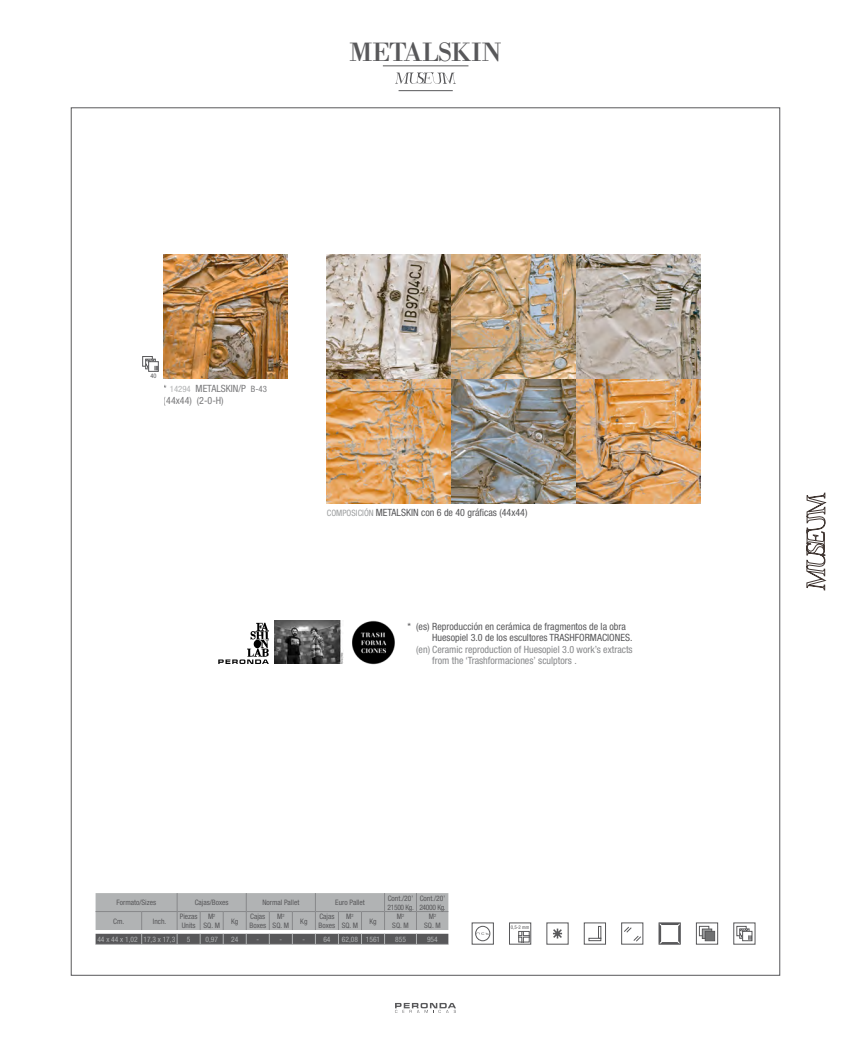
<style>
.page{position:relative;width:851px;height:1063px;background:#fff}
.page>*{position:absolute;margin:0;border:0;box-sizing:border-box;transform-origin:0 0}
.t1{font:27.5px "Bodoni XT";letter-spacing:-.025em;color:#58585a}
.t2{font:condensed 10px/12px "Helvetica Neue";color:#58585a}
.t3{font:condensed 10px/11.2px "Helvetica Neue";color:#87888a}
.t4{font:condensed 7.5px/9px "Helvetica Neue";color:#58585a;text-align:center}
.t5{font:condensed 7.5px "Helvetica Neue";color:#b1b3b4}
.t6{font:condensed 7.5px/9px "Helvetica Neue";letter-spacing:-.04em;color:#58585a}
.t7{font:condensed 6.25px "Helvetica Neue";color:#58585a}
.t8{font:condensed 5px "Helvetica Neue";color:#58585a}
.s1{font-size:8.75px;color:#9c9e9f}
.s2{font-size:8.75px}
</style>
<div class="page">
<div style="left:509px;top:923px;width:22px;height:22px;background:#fff;border:1px solid #58585a"></div>
<svg style="left:520px;top:933px;width:7px;height:7px"></svg>
<div style="left:518px;top:931px;width:11px;height:11px;border:1px solid #58585a"></div>
<div style="left:546px;top:923px;width:22px;height:22px;background:#fff;border:1px solid #58585a"></div>
<svg style="left:553px;top:928px;width:10px;height:11px"></svg>
<svg style="left:471px;top:923px;width:22px;height:22px"></svg>
<div style="left:475px;top:926px;width:15px;height:15px;border:1px solid #58585a;border-radius:50%"></div>
<div style="left:621px;top:923px;width:22px;height:22px;border:1px solid #58585a"></div>
<svg style="left:624px;top:926px;width:17px;height:16px"></svg>
<svg style="left:733px;top:923px;width:22px;height:22px"></svg>
<div style="left:736px;top:926px;width:10px;height:10px;border:1px solid #58585a"></div>
<div style="left:742px;top:931px;width:10px;height:10px;border:1px solid #58585a"></div>
<svg style="left:739px;top:929px;width:12px;height:11px"></svg>
<svg style="left:696px;top:923px;width:22px;height:22px"></svg>
<svg style="left:699px;top:926px;width:10px;height:10px"></svg>
<svg style="left:702px;top:929px;width:9px;height:10px"></svg>
<div style="left:704px;top:931px;width:10px;height:10px;background:#707172;border:1px solid #58585a"></div>
<svg style="left:660px;top:925px;width:18px;height:18px"></svg>
<div style="left:658px;top:923px;width:22px;height:22px;border:1px solid #58585a"></div>
<div style="left:661px;top:925px;width:17px;height:17px;background:#fff"></div>
<svg style="left:583px;top:923px;width:22px;height:22px"></svg>
<svg style="left:588px;top:926px;width:13px;height:15px"></svg>
<svg style="left:96px;top:893px;width:352px;height:52px;background:#a4a5a6"></svg>
<hr style="left:384px;top:944px;width:32px;height:1px;background:#b1b3b4">
<hr style="left:416px;top:944px;width:32px;height:1px;background:#b1b3b4">
<div style="left:142px;top:356px;width:10px;height:10px;border:1px solid #58585a"></div>
<div style="left:145px;top:359px;width:10px;height:10px;border:1px solid #58585a"></div>
<div style="left:148px;top:361px;width:10px;height:11px;border:1px solid #58585a"></div>
<svg style="left:146px;top:359px;width:12px;height:11px"></svg>
<img style="left:164px;top:255px;width:124px;height:123px">
<svg style="left:218px;top:623px;width:51px;height:41px"></svg>
<img style="left:352px;top:620px;width:43px;height:45px">
<img style="left:274px;top:621px;width:69px;height:43px">
<img style="left:327px;top:255px;width:373px;height:248px">
<svg style="left:806px;top:492px;width:20px;height:99px"></svg>
<hr style="left:398px;top:90px;width:54px;height:1px;background:#58585a">
<hr style="left:383px;top:66px;width:85px;height:1px;background:#58585a">
<svg style="left:395px;top:72px;width:61px;height:12px"></svg>
<svg style="left:395px;top:1003px;width:61px;height:10px"></svg>
<h1 class="t1" style="left:349px;top:35px;width:154px">METALSKIN</h1>
<p class="t7" style="left:151px;top:373px;width:8px">40</p>
<p class="t2" style="left:164px;top:382px;width:104px">* <span class="s1">14294</span> METALSKIN/P <span class="s2">B-43 </span>(44x44) (2-0-H)</p>
<p class="t2" style="left:327px;top:507px;width:202px"><span class="s1">COMPOSICIÓN</span> METALSKIN con 6 de 40 gráficas (44x44)</p>
<p class="t2" style="left:432px;top:621px;width:202px;line-height:11.2px;text-indent:-25px">* (es) Reproducción en cerámica de fragmentos de la obra<br>Huesopiel 3.0 de los escultores TRASHFORMACIONES.</p>
<p class="t3" style="left:432px;top:643px;width:202px;text-indent:-16px">(en) Ceramic reproduction of Huesopiel 3.0 work’s extracts from the ‘Trashformaciones’ sculptors .</p>
<p class="t4" style="left:117px;top:898px;width:41px">Formato/Sizes</p>
<p class="t4" style="left:195px;top:898px;width:35px">Cajas/Boxes</p>
<p class="t4" style="left:262px;top:898px;width:38px">Normal Pallet</p>
<p class="t4" style="left:335px;top:898px;width:31px">Euro Pallet</p>
<p class="t6" style="left:387px;top:894px;width:28px">Cont./20’<br>21500 Kg.</p>
<p class="t6" style="left:419px;top:894px;width:28px">Cont./20’<br>24000 Kg.</p>
<p class="t4" style="left:113px;top:917px;width:13px">Cm.</p>
<p class="t4" style="left:153px;top:917px;width:15px">Inch.</p>
<p class="t4" style="left:180px;top:912px;width:19px;text-align:left">Piezas<br>Units</p>
<p class="t4" style="left:203px;top:912px;width:18px">M<sup>2<br></sup>SQ. M</p>
<p class="t4" style="left:231px;top:917px;width:9px">Kg</p>
<p class="t4" style="left:249px;top:912px;width:18px;text-align:left">Cajas<br>Boxes</p>
<p class="t4" style="left:272px;top:912px;width:18px">M<sup>2<br></sup>SQ. M</p>
<p class="t4" style="left:300px;top:917px;width:9px">Kg</p>
<p class="t4" style="left:318px;top:912px;width:18px;text-align:left">Cajas<br>Boxes</p>
<p class="t4" style="left:341px;top:912px;width:18px">M<sup>2<br></sup>SQ. M</p>
<p class="t4" style="left:369px;top:917px;width:9px">Kg</p>
<p class="t4" style="left:392px;top:912px;width:18px">M<sup>2<br></sup>SQ. M</p>
<p class="t4" style="left:424px;top:912px;width:18px">M<sup>2<br></sup>SQ. M</p>
<p class="t5" style="left:97px;top:935px;width:79px">44 x 44 x 1,02 17,3 x 17,3</p>
<p class="t5" style="left:187px;top:935px;width:5px">5</p>
<p class="t5" style="left:205px;top:935px;width:14px">0,97</p>
<p class="t5" style="left:231px;top:935px;width:9px">24</p>
<p class="t5" style="left:256px;top:935px;width:4px">-</p>
<p class="t5" style="left:279px;top:935px;width:4px">-</p>
<p class="t5" style="left:302px;top:935px;width:4px">-</p>
<p class="t5" style="left:323px;top:935px;width:9px">64</p>
<p class="t5" style="left:342px;top:935px;width:40px">62,08 1561</p>
<p class="t5" style="left:395px;top:935px;width:12px">855</p>
<p class="t5" style="left:427px;top:935px;width:12px">954</p>
<p class="t8" style="left:510px;top:924px;width:20px">0,5-2 mm</p>
</div>
